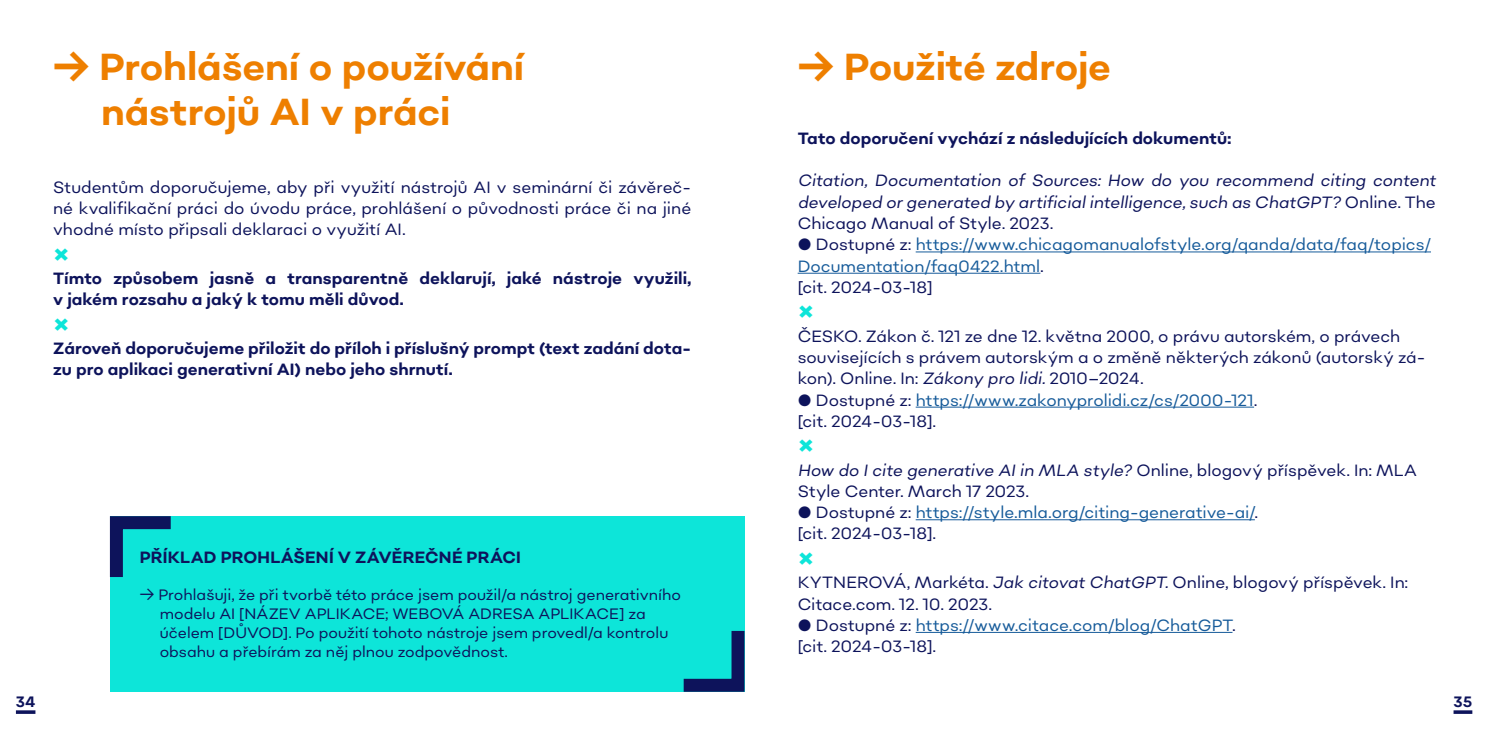
<style>
.page{position:relative;width:1489px;height:745px;background:#fff}
.page>*{position:absolute;margin:0;border:0;box-sizing:border-box;transform-origin:0 0}
.t1{font:700 37.5px/45px "Sonny Gothic";letter-spacing:-.005em;color:#ee7f00}
.t2{font:900 26.25px "Sonny Gothic";color:#0de5d9}
.t3{font:16.25px/21.2px "Sonny Gothic";color:#0d135b}
.t4{font:16.25px/21.2px "Sonny Gothic";color:#165b9a}
.t5{font:700 16.25px/21.2px "Sonny Gothic";color:#0d135b}
.t6{font:italic 16.25px/21.2px "Sonny Gothic";color:#0d135b;text-align:justify}
.t7{font:15px/18.8px "Sonny Gothic";color:#0d135b}
.t8{font:700 15px "Sonny Gothic";color:#0d135b}
.s1{font-style:normal}
.s2{color:#0d135b}
.s3{font-style:italic}
</style>
<div class="page">
<svg style="left:1453px;top:710px;width:19px;height:3px"></svg>
<svg style="left:16px;top:710px;width:19px;height:3px"></svg>
<div style="left:110px;top:516px;width:634px;height:175px;background:#0de5d9"></div>
<svg style="left:109px;top:516px;width:62px;height:61px"></svg>
<svg style="left:670px;top:617px;width:75px;height:75px"></svg>
<hr style="left:915px;top:251px;width:515px;height:1px;background:#165b9a">
<hr style="left:797px;top:272px;width:243px;height:1px;background:#165b9a">
<hr style="left:915px;top:406px;width:338px;height:1px;background:#165b9a">
<hr style="left:915px;top:519px;width:339px;height:1px;background:#165b9a">
<hr style="left:915px;top:631px;width:317px;height:1px;background:#165b9a">
<h1 class="t1" style="left:101px;top:44px;width:424px;text-indent:-48px">→ Prohlášení o používání nástrojů AI v práci</h1>
<p class="t3" style="left:53px;top:176px;width:639px;text-align:justify">Studentům doporučujeme, aby při využití nástrojů AI v seminární či závěreč&shy;né kvalifikační práci do úvodu práce, prohlášení o původnosti práce či na jiné vhodné místo připsali deklaraci o využití AI.</p>
<h2 class="t2" style="left:53px;top:235px;width:18px">×</h2>
<p class="t5" style="left:53px;top:267px;width:639px">Tímto způsobem jasně a transparentně deklarují, jaké nástroje využili, v jakém rozsahu a jaký k tomu měli důvod.</p>
<h2 class="t2" style="left:53px;top:305px;width:18px">×</h2>
<p class="t5" style="left:53px;top:337px;width:639px">Zároveň doporučujeme přiložit do příloh i příslušný prompt (text zadání dota&shy;zu pro aplikaci generativní AI) nebo jeho shrnutí.</p>
<p class="t5" style="left:140px;top:546px;width:383px">PŘÍKLAD PROHLÁŠENÍ V ZÁVĚREČNÉ PRÁCI</p>
<p class="t7" style="left:160px;top:585px;width:523px;text-indent:-20px">→ Prohlašuji, že při tvorbě této práce jsem použil/a nástroj generativního modelu AI [NÁZEV APLIKACE; WEBOVÁ ADRESA APLIKACE] za účelem [DŮVOD]. Po použití tohoto nástroje jsem provedl/a kontrolu obsahu a přebírám za něj plnou zodpovědnost.</p>
<h1 class="t1" style="left:797px;top:44px;width:315px">→ Použité zdroje</h1>
<p class="t5" style="left:797px;top:127px;width:435px">Tato doporučení vychází z následujících dokumentů:</p>
<p class="t6" style="left:797px;top:170px;width:639px">Citation, Documentation of Sources: How do you recommend citing content developed or generated by artificial intelligence, such as ChatGPT? <span class="s1">Online. The Chicago Manual of Style. 2023.</span></p>
<p class="t4" style="left:797px;top:233px;width:635px"><span class="s2">● Dostupné z:</span> https://www.chicagomanualofstyle.org/qanda/data/faq/topics/<br>Documentation/faq0422.html<span class="s2">.<br>[cit. 2024-03-18]</span></p>
<h2 class="t2" style="left:797px;top:293px;width:18px">×</h2>
<p class="t3" style="left:797px;top:325px;width:629px">ČESKO. Zákon č. 121 ze dne 12. května 2000, o právu autorském, o právech souvisejících s právem autorským a o změně některých zákonů (autorský zá&shy;kon). Online. In: <span class="s3">Zákony pro lidi.</span> 2010–2024.</p>
<p class="t4" style="left:797px;top:388px;width:461px"><span class="s2">● Dostupné z:</span> https://www.zakonyprolidi.cz/cs/2000-121<span class="s2">. [cit. 2024-03-18].</span></p>
<h2 class="t2" style="left:797px;top:427px;width:18px">×</h2>
<p class="t3" style="left:797px;top:458px;width:620px"><span class="s3">How do I cite generative AI in MLA style?</span> Online, blogový příspěvek. In: MLA<br>Style Center. March 17 2023.</p>
<p class="t4" style="left:797px;top:501px;width:462px"><span class="s2">● Dostupné z:</span> https://style.mla.org/citing-generative-ai/<span class="s2">. [cit. 2024-03-18].</span></p>
<h2 class="t2" style="left:797px;top:539px;width:18px">×</h2>
<p class="t3" style="left:797px;top:571px;width:611px">KYTNEROVÁ, Markéta. <span class="s3">Jak citovat ChatGPT.</span> Online, blogový příspěvek. In:<br>Citace.com. 12. 10. 2023.</p>
<p class="t4" style="left:797px;top:613px;width:439px"><span class="s2">● Dostupné z:</span> https://www.citace.com/blog/ChatGPT<span class="s2">. [cit. 2024-03-18].</span></p>
<p class="t8" style="left:16px;top:691px;width:21px">34</p>
<p class="t8" style="left:1453px;top:691px;width:20px">35</p>
</div>
